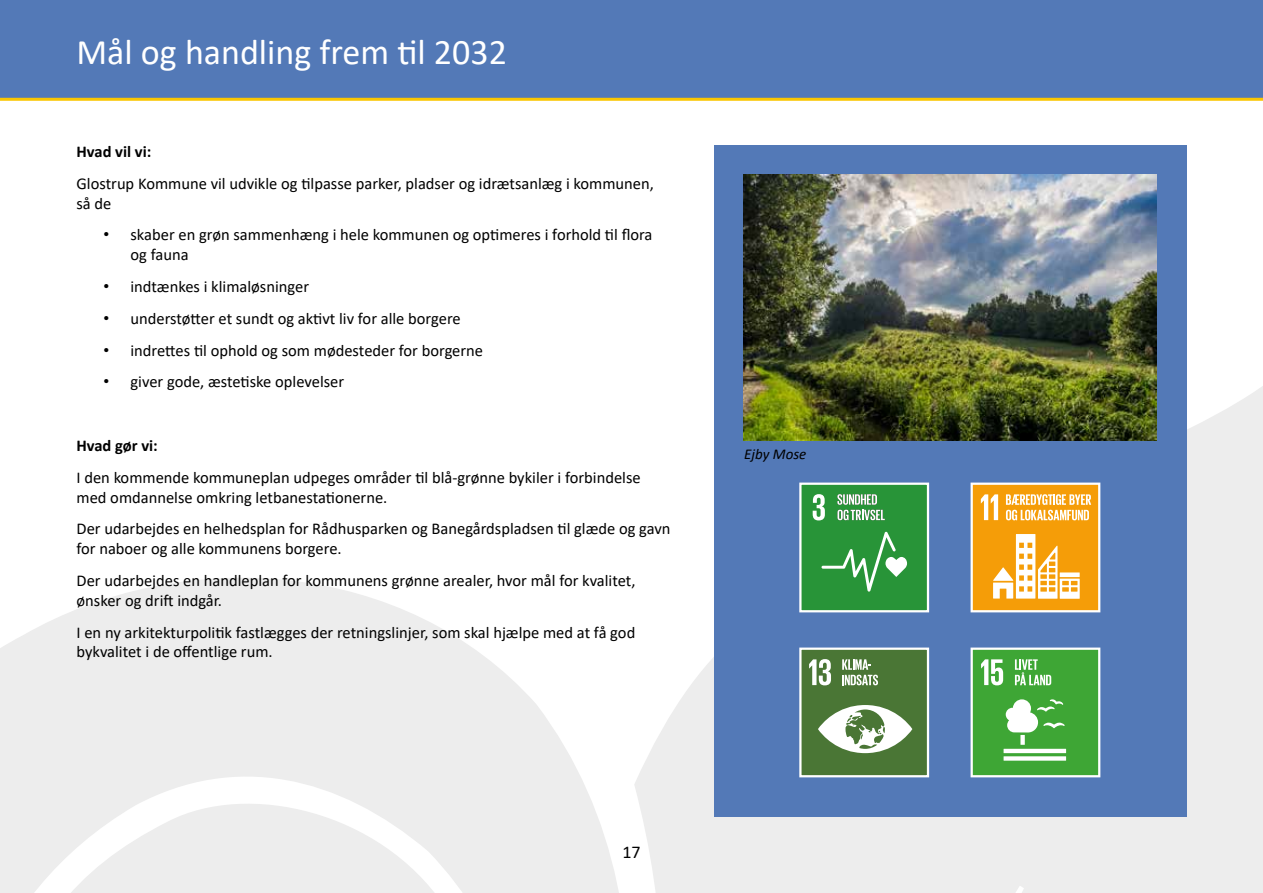
<style>
.page{position:relative;width:1263px;height:893px;background:#fff}
.page>*{position:absolute;margin:0;border:0;box-sizing:border-box;transform-origin:0 0}
.t1{font:36px "Calibri";color:#fff}
.t2{font:18px "Calibri";color:#000}
.t3{font:16.5px/19.8px "Calibri";color:#000}
.t4{font:700 16.5px "Calibri";color:#000}
.t5{font:italic 15px "Calibri";color:#000}
.s1{font-family:"Arial"}
</style>
<div class="page">
<svg style="left:702px;top:351px;width:561px;height:542px;background:#ededee"></svg>
<svg style="left:0;top:578px;width:702px;height:315px;fill:#ededed"></svg>
<div style="left:0;top:0;width:1263px;height:98px;background:#5379b7"></div>
<hr style="left:0;top:98px;width:1263px;height:3px;background:#fac601">
<div style="left:714px;top:145px;width:472px;height:671px;background:#5379b7"></div>
<img style="left:744px;top:174px;width:413px;height:267px">
<div style="left:800px;top:649px;width:128px;height:127px;background:#4a7635"></div>
<svg style="left:809px;top:659px;width:22px;height:26px"></svg>
<svg style="left:818px;top:705px;width:94px;height:48px"></svg>
<svg style="left:842px;top:659px;width:36px;height:26px"></svg>
<div style="left:799px;top:648px;width:130px;height:129px;border:2px solid #fff"></div>
<div style="left:972px;top:649px;width:127px;height:127px;background:#3ea635"></div>
<svg style="left:981px;top:659px;width:22px;height:26px"></svg>
<div style="left:1020px;top:735px;width:5px;height:10px;background:#fff"></div>
<hr style="left:1003px;top:749px;width:63px;height:4px;background:#fff">
<div style="left:1003px;top:756px;width:63px;height:5px;background:#fff"></div>
<svg style="left:1006px;top:699px;width:58px;height:33px"></svg>
<svg style="left:1015px;top:659px;width:36px;height:26px"></svg>
<div style="left:970px;top:648px;width:130px;height:129px;border:2px solid #fff"></div>
<div style="left:800px;top:484px;width:128px;height:127px;background:#289438"></div>
<svg style="left:813px;top:494px;width:12px;height:26px"></svg>
<svg style="left:821px;top:532px;width:86px;height:60px"></svg>
<svg style="left:837px;top:494px;width:48px;height:26px"></svg>
<div style="left:799px;top:483px;width:130px;height:129px;border:2px solid #fff"></div>
<div style="left:972px;top:484px;width:127px;height:127px;background:#f59d08"></div>
<svg style="left:981px;top:494px;width:17px;height:26px"></svg>
<svg style="left:993px;top:534px;width:87px;height:65px"></svg>
<svg style="left:1006px;top:494px;width:85px;height:26px"></svg>
<div style="left:970px;top:483px;width:130px;height:129px;border:2px solid #fff"></div>
<h1 class="t1" style="left:77px;top:27px;width:432px">Mål og handling frem til 2032</h1>
<p class="t4" style="left:77px;top:140px;width:76px">Hvad vil vi:</p>
<p class="t3" style="left:77px;top:173px;width:579px">Glostrup Kommune vil udvikle og tilpasse parker, pladser og idrætsanlæg i kommunen, så de</p>
<p class="t3" style="left:131px;top:225px;width:523px;text-indent:-27px"><span class="s1">•</span> skaber en grøn sammenhæng i hele kommunen og optimeres i forhold til flora og fauna</p>
<p class="t3" style="left:104px;top:276px;width:207px"><span class="s1">•</span> indtænkes i klimaløsninger</p>
<p class="t3" style="left:104px;top:308px;width:359px"><span class="s1">•</span> understøtter et sundt og aktivt liv for alle borgere</p>
<p class="t3" style="left:104px;top:340px;width:381px"><span class="s1">•</span> indrettes til ophold og som mødesteder for borgerne</p>
<p class="t3" style="left:104px;top:372px;width:242px"><span class="s1">•</span> giver gode, æstetiske oplevelser</p>
<p class="t4" style="left:77px;top:434px;width:83px">Hvad gør vi:</p>
<p class="t3" style="left:77px;top:467px;width:566px">I den kommende kommuneplan udpeges områder til blå-grønne bykiler i forbindelse med omdannelse omkring letbanestationerne.</p>
<p class="t3" style="left:77px;top:519px;width:595px">Der udarbejdes en helhedsplan for Rådhusparken og Banegårdspladsen til glæde og gavn for naboer og alle kommunens borgere.</p>
<p class="t3" style="left:77px;top:570px;width:560px">Der udarbejdes en handleplan for kommunens grønne arealer, hvor mål for kvalitet, ønsker og drift indgår.</p>
<p class="t3" style="left:77px;top:622px;width:560px">I en ny arkitekturpolitik fastlægges der retningslinjer, som skal hjælpe med at få god bykvalitet i de offentlige rum.</p>
<p class="t2" style="left:622px;top:839px;width:20px">17</p>
<p class="t5" style="left:744px;top:443px;width:64px">Ejby Mose</p>
</div>
